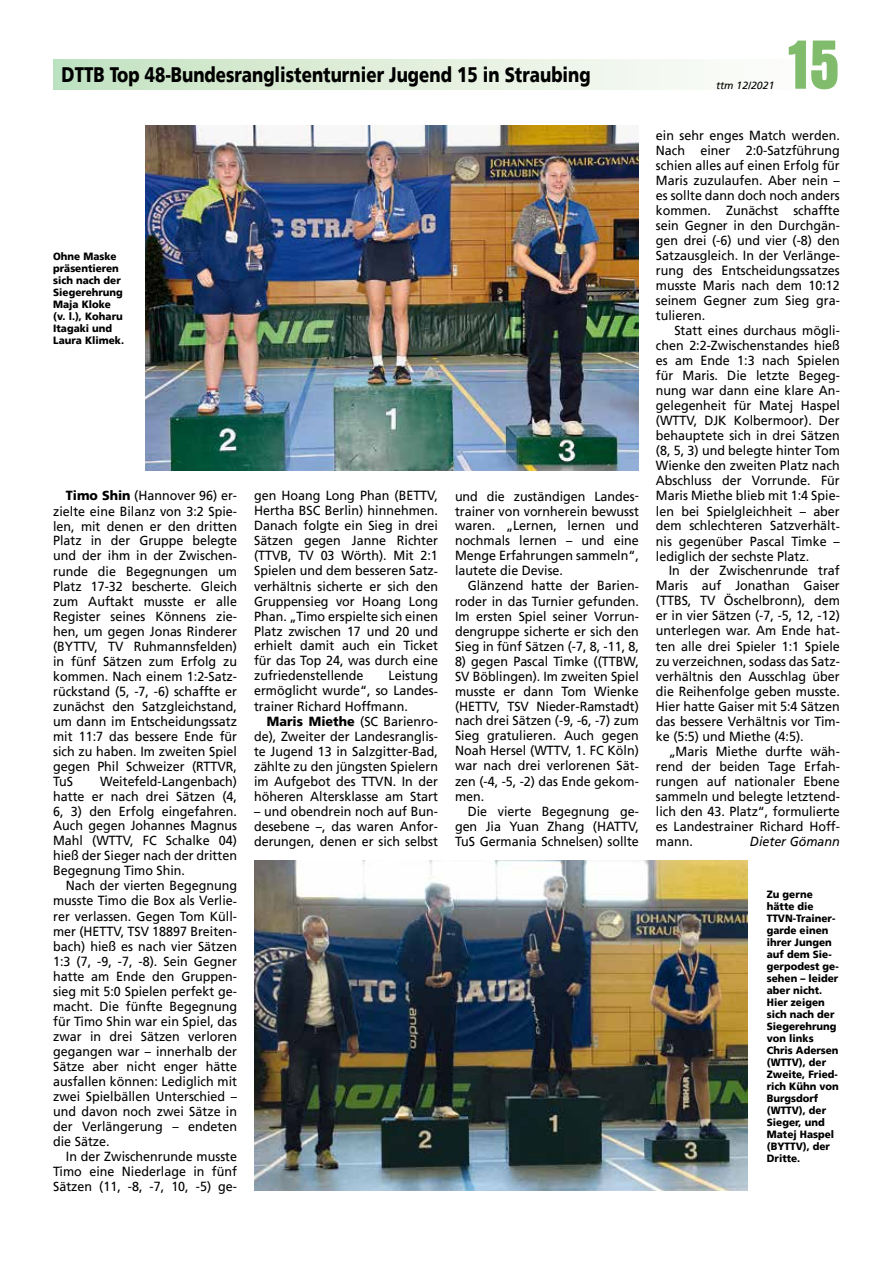
<style>
.page{position:relative;width:893px;height:1263px;background:#fff}
.page>*{position:absolute;margin:0;border:0;box-sizing:border-box;transform-origin:0 0}
.t1{font:700 condensed 72px "Aurora BT";color:#80bc6c}
.t2{font:900 21px "Frutiger";color:#000;scale:.8 1}
.t3{font:13.2px/15px "Frutiger";color:#000;text-align:justify;scale:.95 1}
.t4{font:italic 13.2px "Frutiger";color:#000;scale:.95 1}
.t5{font:900 10.5px/12px "Frutiger";color:#000;scale:.95 1}
.t6{font:italic 10.5px "Frutiger";color:#000}
.s1{font-weight:900}
</style>
<div class="page">
<div style="left:53px;top:60px;width:787px;height:29px;background:linear-gradient(to right,#c4e2c0,#fff)"></div>
<img style="left:145px;top:125px;width:494px;height:345px">
<img style="left:254px;top:860px;width:494px;height:330px">
<h2 class="t2" style="left:62px;top:62px;width:663px">DTTB Top 48-Bundesranglistenturnier Jugend 15 in Straubing</h2>
<p class="t5" style="left:53px;top:250px;width:76px">Ohne Maske präsentieren sich nach der<br>Siegerehrung<br>Maja Kloke (v. l.), Koharu<br>Itagaki und<br>Laura Klimek.</p>
<p class="t3" style="left:53px;top:488px;width:195px;text-indent:13px"><span class="s1">Timo Shin</span> (Hannover 96) er&shy;zielte eine Bilanz von 3:2 Spie&shy;len, mit denen er den dritten Platz in der Gruppe belegte und der ihm in der Zwischen&shy;runde die Begegnungen um Platz 17-32 bescherte. Gleich zum Auftakt musste er alle Register seines Könnens zie&shy;hen, um gegen Jonas Rinderer (BYTTV, TV Ruhmannsfelden) in fünf Sätzen zum Erfolg zu kommen. Nach einem 1:2-Satz&shy;rückstand (5, -7, -6) schaffte er zunächst den Satzgleichstand, um dann im Entscheidungssatz mit 11:7 das bessere Ende für sich zu haben. Im zweiten Spiel gegen Phil Schweizer (RTTVR, TuS</p>
<p class="t3" style="left:53px;top:773px;width:195px;text-indent:47px">Weitefeld-Langenbach) hatte er nach drei Sätzen (4, 6, 3) den Erfolg eingefahren.<br>Auch gegen Johannes Magnus Mahl (WTTV, FC Schalke 04) hieß der Sieger nach der dritten Begegnung Timo Shin.</p>
<p class="t3" style="left:53px;top:878px;width:195px;text-indent:13px">Nach der vierten Begegnung musste Timo die Box als Verlie&shy;rer verlassen. Gegen Tom Küll&shy;mer (HETTV, TSV 18897 Breiten&shy;bach) hieß es nach vier Sätzen 1:3 (7, -9, -7, -8). Sein Gegner hatte am Ende den Gruppen&shy;sieg mit 5:0 Spielen perfekt ge&shy;macht. Die fünfte Begegnung für Timo Shin war ein Spiel, das zwar in drei Sätzen verloren gegangen war – innerhalb der Sätze aber nicht enger hätte ausfallen können: Lediglich mit zwei Spielbällen U nterschied – und davon noch zwei Sätze in der Verlängerung – endeten die Sätze.</p>
<p class="t3" style="left:53px;top:1148px;width:195px;text-indent:13px">In der Zwischenrunde musste Timo eine Niederlage in fünf Sätzen (11, -8, -7, 10, -5) ge-</p>
<p class="t3" style="left:254px;top:488px;width:195px">gen Hoang Long Phan (BETTV, Hertha BSC Berlin) hinnehmen.<br>Danach folgte ein Sieg in drei Sätzen gegen Janne Richter (TTVB, TV 03 Wörth). Mit 2:1<br>Spielen und dem besseren Satz&shy;verhältnis sicherte er sich den Gruppensieg vor Hoang Long Phan. „Timo erspielte sich einen Platz zwischen 17 und 20 und erhielt damit auch ein Ticket für das Top 24, was durch eine zufriedenstellende</p>
<p class="t3" style="left:254px;top:668px;width:195px;text-indent:134px">Leistung ermöglicht wurde“, so Landes&shy;trainer Richard Hoffmann.</p>
<p class="t3" style="left:254px;top:713px;width:195px;text-indent:13px"><span class="s1">Maris Miethe</span> (SC Barienro&shy;de), Zweiter der Landesranglis&shy;te Jugend 13 in Salzgitter-Bad, zählte zu den jüngsten Spielern im Aufgebot des TTVN. In der höheren Altersklasse am Start</p>
<p class="t3" style="left:254px;top:803px;width:195px">– und obendrein noch auf Bun&shy;desebene –, das waren Anfor&shy;derungen, denen er sich selbst</p>
<p class="t3" style="left:455px;top:488px;width:195px">und die zuständigen Landes&shy;trainer von vornherein bewusst waren. „Lernen, lernen und nochmals lernen – und eine Menge Erfahrungen sammeln“, lautete die Devise.</p>
<p class="t3" style="left:455px;top:578px;width:195px;text-indent:13px">Glänzend hatte der Barien&shy;roder in das Turnier gefunden.<br>Im ersten Spiel seiner Vorrun&shy;dengruppe sicherte er sich den Sieg in fünf Sätzen (-7, 8, -11, 8,</p>
<p class="t3" style="left:455px;top:653px;width:195px">8) gegen Pascal Timke ((TTBW, SV Böblingen). Im zweiten Spiel musste er dann Tom Wienke (HETTV, TSV Nieder-Ramstadt) nach drei Sätzen (-9, -6, -7) zum Sieg gratulieren. Auch gegen Noah Hersel (WTTV, 1. FC Köln) war nach drei verlorenen Sät&shy;zen (-4, -5, -2) das E nde gekom&shy;men.</p>
<p class="t3" style="left:455px;top:803px;width:195px;text-indent:13px">Die vierte Begegnung ge&shy;gen Jia Yuan Zhang (HATTV, TuS Germania Schnelsen) sollte</p>
<p class="t6" style="left:716px;top:79px;width:60px">ttm 12/2021</p>
<h1 class="t1" style="left:789px;top:23px;width:52px">15</h1>
<p class="t3" style="left:656px;top:128px;width:195px">ein sehr enges Match werden.<br>Nach einer 2:0-Satzführung schien alles auf einen Erfolg für Maris zuzulaufen. Aber nein – es sollte dann doch noch anders kommen. Zunächst schaffte sein Gegner in den Durchgän&shy;gen drei (-6) und vier (-8) den Satzausgleich. In der Verlänge&shy;rung des E ntscheidungssatzes musste Maris nach dem 10:12 seinem Gegner zum Sieg gra&shy;tulieren.</p>
<p class="t3" style="left:656px;top:323px;width:195px;text-indent:18px">Statt eines durchaus mögli&shy;chen 2:2-Zwischenstandes hieß es am Ende 1:3 nach Spielen für Maris. Die letzte Begeg&shy;nung war dann eine klare An&shy;gelegenheit für Matej Haspel (WTTV, DJK Kolbermoor). Der behauptete sich in drei Sätzen (8, 5, 3) und belegte hinter Tom Wienke den zweiten Platz nach Abschluss der Vorrunde. Für Maris Miethe blieb mit 1:4 Spie&shy;len bei Spielgleichheit – aber dem schlechteren Satzverhält&shy;nis gegenüber Pascal Timke – lediglich der sechste Platz.</p>
<p class="t3" style="left:656px;top:563px;width:195px;text-indent:13px">In der Zwischenrunde traf Maris auf Jonathan Gaiser (TTBS, TV Öschelbronn), dem er in vier Sätzen (-7, -5, 12, -12) unterlegen war. Am Ende hat&shy;ten alle drei Spieler 1:1 Spiele zu verzeichnen, sodass das Satz&shy;verhältnis den Ausschlag über die Reihenfolge geben musste.<br>Hier hatte Gaiser mit 5:4 Sätzen das bessere Verhältnis vor Tim&shy;ke (5:5) und Miethe (4:5).</p>
<p class="t3" style="left:656px;top:743px;width:195px;text-indent:13px">„Maris Miethe durfte wäh&shy;rend der beiden Tage Erfah&shy;rungen auf nationaler Ebene sammeln und belegte letztend&shy;lich den 43. Platz“, formulierte es Landestrainer Richard Hoff&shy;mann.</p>
<p class="t4" style="left:750px;top:833px;width:96px">Dieter Gömann</p>
<p class="t5" style="left:767px;top:888px;width:77px">Zu gerne hätte die<br>TTVN-Trainer&shy;garde einen ihrer Jungen auf dem Sie&shy;gerpodest ge&shy;sehen – leider aber nicht.<br>Hier zeigen sich nach der<br>Siegerehrung von links<br>Chris Adersen (WTTV), der<br>Zweite, Fried&shy;rich Kühn von<br>Burgsdorf (WTTV), der<br>Sieger, und<br>Matej Haspel (BYTTV), der<br>Dritte.</p>
</div>
